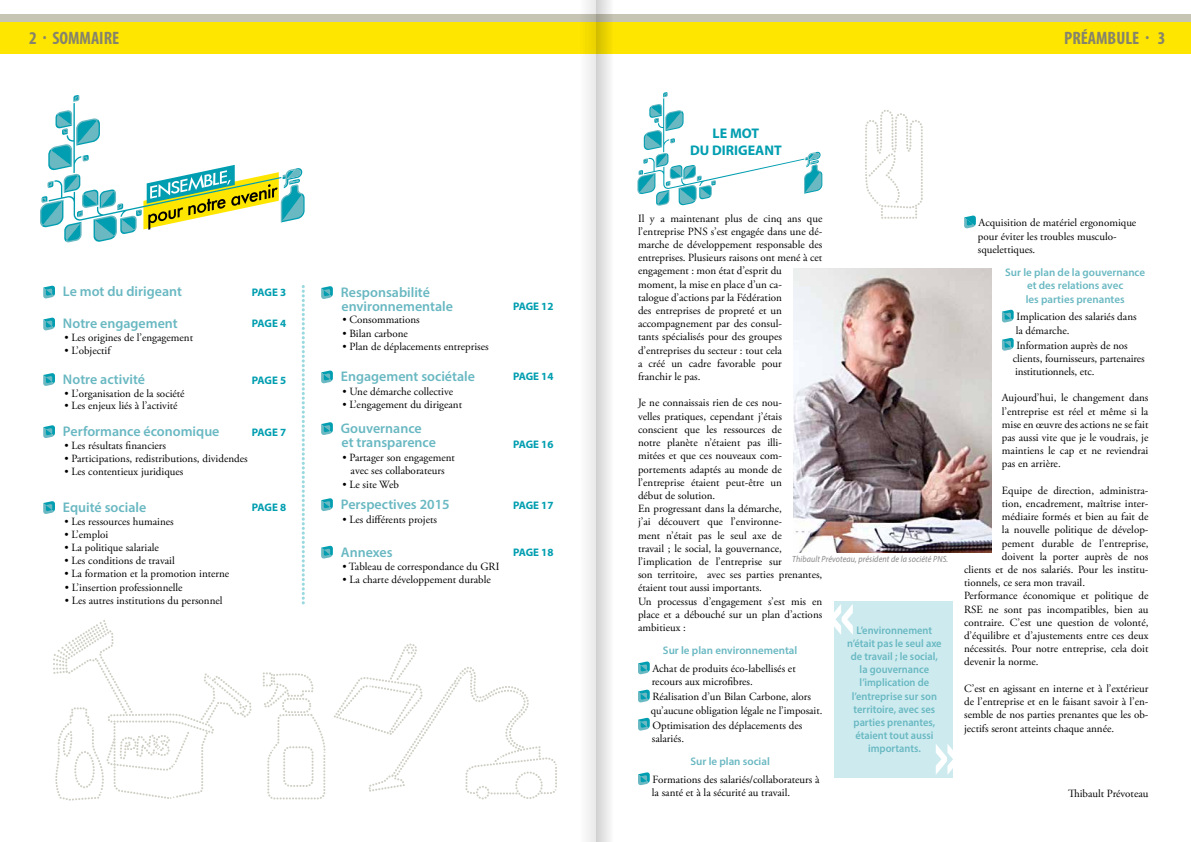
<style>
.page{position:relative;width:1191px;height:842px;background:#fff}
.page>*{position:absolute;margin:0;border:0;box-sizing:border-box;transform-origin:0 0}
.t1{font:700 condensed 18px "Myriad Pro";color:#86846b}
.t2{font:600 14px/14px "Myriad Pro";color:#69b8c2}
.t3{font:700 14px/16.8px "Myriad Pro";color:#009eb0;text-align:center}
.t4{font:11px/13.2px "Adobe Garamond Pro";color:#000}
.t5{font:600 11px/13.2px "Myriad Pro";color:#69b8c2;text-align:center;scale:.95 1}
.t6{font:600 11px/13.2px "Myriad Pro";color:#69b8c2;text-align:center}
.t7{font:700 11px "Myriad Pro";letter-spacing:-.025em;color:#009eb0}
.t8{font:italic 9px "Myriad Pro";letter-spacing:.01em;color:#878787;scale:.9 1}
</style>
<div class="page">
<svg style="left:865px;top:110px;width:57px;height:109px"></svg>
<svg style="left:53px;top:620px;width:198px;height:181px"></svg>
<svg style="left:263px;top:672px;width:62px;height:127px"></svg>
<svg style="left:334px;top:643px;width:223px;height:156px"></svg>
<div style="left:835px;top:601px;width:118px;height:177px;background:#cdebef"></div>
<svg style="left:834px;top:604px;width:19px;height:31px"></svg>
<svg style="left:936px;top:744px;width:17px;height:31px"></svg>
<svg style="left:637px;top:92px;width:185px;height:114px"></svg>
<div style="left:0;top:19px;width:1191px;height:34px;background:#ffe600"></div>
<div style="left:0;top:15px;width:1191px;height:7px;background:#c6c4b3"></div>
<svg style="left:40px;top:95px;width:264px;height:148px"></svg>
<svg style="left:638px;top:661px;width:12px;height:14px"></svg>
<svg style="left:638px;top:689px;width:12px;height:14px"></svg>
<svg style="left:638px;top:717px;width:12px;height:14px"></svg>
<svg style="left:638px;top:772px;width:12px;height:13px"></svg>
<svg style="left:964px;top:215px;width:12px;height:14px"></svg>
<svg style="left:1002px;top:309px;width:11px;height:14px"></svg>
<svg style="left:1002px;top:338px;width:11px;height:13px"></svg>
<img style="left:793px;top:268px;width:198px;height:285px">
<svg style="left:43px;top:285px;width:12px;height:14px"></svg>
<svg style="left:43px;top:317px;width:12px;height:14px"></svg>
<svg style="left:43px;top:373px;width:12px;height:13px"></svg>
<svg style="left:43px;top:425px;width:12px;height:13px"></svg>
<svg style="left:43px;top:501px;width:12px;height:13px"></svg>
<svg style="left:321px;top:370px;width:12px;height:14px"></svg>
<svg style="left:321px;top:498px;width:12px;height:13px"></svg>
<svg style="left:321px;top:545px;width:12px;height:14px"></svg>
<svg style="left:321px;top:422px;width:12px;height:13px"></svg>
<svg style="left:321px;top:286px;width:12px;height:13px"></svg>
<svg style="left:302px;top:285px;width:3px;height:319px"></svg>
<div style="left:579px;top:0;width:16px;height:842px;background:#f5f5f5"></div>
<svg style="left:596px;top:0;width:17px;height:842px"></svg>
<h1 class="t1" style="left:29px;top:27px;width:92px">2 . SOMMAIRE</h1>
<h1 class="t1" style="left:1064px;top:27px;width:103px">PRÉAMBULE . 3</h1>
<p class="t3" style="left:690px;top:124px;width:93px">LE MOT<br>DU DIRIGEANT</p>
<p class="t2" style="left:63px;top:284px;width:120px">Le mot du dirigeant</p>
<p class="t2" style="left:63px;top:316px;width:116px">Notre engagement</p>
<p class="t7" style="left:252px;top:285px;width:36px">PAGE 3</p>
<p class="t7" style="left:252px;top:317px;width:36px">PAGE 4</p>
<p class="t4" style="left:64px;top:331px;width:130px">• Les origines de l’engagement</p>
<p class="t4" style="left:64px;top:345px;width:48px">• L’objectif</p>
<p class="t4" style="left:64px;top:387px;width:122px">• L’organisation de la société</p>
<p class="t4" style="left:64px;top:399px;width:115px">• Les enjeux liés à l’activité</p>
<p class="t4" style="left:64px;top:439px;width:103px">• Les résultats financiers</p>
<p class="t4" style="left:64px;top:452px;width:185px">• Participations, redistributions, dividendes</p>
<p class="t4" style="left:64px;top:466px;width:120px">• Les contentieux juridiques</p>
<p class="t4" style="left:64px;top:515px;width:111px">• Les ressources humaines</p>
<p class="t4" style="left:64px;top:528px;width:45px">• L’emploi</p>
<p class="t4" style="left:64px;top:541px;width:96px">• La politique salariale</p>
<p class="t4" style="left:64px;top:554px;width:112px">• Les conditions de travail</p>
<p class="t4" style="left:64px;top:567px;width:166px">• La formation et la promotion interne</p>
<p class="t2" style="left:63px;top:372px;width:84px">Notre activité</p>
<p class="t7" style="left:252px;top:373px;width:36px">PAGE 5</p>
<p class="t2" style="left:63px;top:424px;width:158px">Performance économique</p>
<p class="t7" style="left:252px;top:425px;width:36px">PAGE 7</p>
<p class="t2" style="left:63px;top:500px;width:85px">Equité sociale</p>
<p class="t7" style="left:252px;top:500px;width:36px">PAGE 8</p>
<p class="t4" style="left:65px;top:581px;width:119px">• L’insertion professionnelle</p>
<p class="t4" style="left:65px;top:594px;width:159px">• Les autres institutions du personnel</p>
<p class="t2" style="left:341px;top:285px;width:114px">Responsabilité environnementale</p>
<p class="t4" style="left:342px;top:313px;width:79px">• Consommations</p>
<p class="t4" style="left:342px;top:327px;width:67px">• Bilan carbone</p>
<p class="t4" style="left:342px;top:340px;width:148px">• Plan de déplacements entreprises</p>
<p class="t2" style="left:341px;top:369px;width:136px">Engagement sociétale</p>
<p class="t4" style="left:342px;top:385px;width:112px">• Une démarche collective</p>
<p class="t4" style="left:342px;top:399px;width:121px">• L’engagement du dirigeant</p>
<p class="t2" style="left:341px;top:421px;width:97px">Gouvernance et transparence</p>
<p class="t4" style="left:342px;top:451px;width:114px;text-align:center">• Partager son engagement avec ses collaborateurs</p>
<p class="t4" style="left:342px;top:478px;width:58px">• Le site Web</p>
<p class="t2" style="left:341px;top:497px;width:110px">Perspectives 2015</p>
<p class="t2" style="left:341px;top:544px;width:53px">Annexes</p>
<p class="t4" style="left:342px;top:513px;width:96px">• Les différents projets</p>
<p class="t4" style="left:342px;top:560px;width:159px">• Tableau de correspondance du GRI</p>
<p class="t4" style="left:342px;top:574px;width:150px">• La charte développement durable</p>
<p class="t7" style="left:513px;top:299px;width:42px">PAGE 12</p>
<p class="t7" style="left:513px;top:369px;width:42px">PAGE 14</p>
<p class="t7" style="left:513px;top:437px;width:42px">PAGE 16</p>
<p class="t7" style="left:513px;top:498px;width:42px">PAGE 17</p>
<p class="t7" style="left:513px;top:545px;width:42px">PAGE 18</p>
<p class="t4" style="left:638px;top:212px;width:186px">Il y a maintenant plus de cinq ans que l’entreprise PNS s’est engagée dans une dé&shy;marche de développement responsable des entreprises. Plusieurs raisons ont mené à cet engagement : mon état d’esprit du moment, la mise en place d’un ca-<br>talogue d’actions par la Fédération<br>des entreprises de propreté et un accompagnement par des consul-<br>tants spécialisés pour des groupes d’entreprises du secteur : tout cela<br>a créé un cadre favorable pour<br>franchir le pas.</p>
<p class="t4" style="left:638px;top:397px;width:186px">Je ne connaissais rien de ces nou-<br>velles pratiques, cependant j’étais conscient que les ressources de<br>notre planète n’étaient pas illi-<br>mitées et que ces nouveaux com&shy;portements adaptés au monde de l’entreprise étaient peut-être un<br>début de solution.<br>En progressant dans la démarche,<br>j’ai découvert que l’environne-<br>ment n’était pas le seul axe de<br>travail ; le social, la gouvernance, l’implication de l’entreprise sur<br>son territoire, avec ses parties prenantes, étaient tout aussi importants.<br>Un processus d’engagement s’est mis en place et a débouché sur un plan d’actions ambitieux :</p>
<p class="t6" style="left:663px;top:644px;width:136px">Sur le plan environnemental</p>
<p class="t4" style="left:652px;top:663px;width:145px">Achat de produits éco-labellisés et recours aux microfibres.</p>
<p class="t4" style="left:651px;top:691px;width:173px">Réalisation d’un Bilan Carbone, alors qu’aucune obligation légale ne l’imposait.</p>
<p class="t4" style="left:652px;top:719px;width:152px">Optimisation des déplacements des salariés.</p>
<p class="t6" style="left:690px;top:755px;width:81px">Sur le plan social</p>
<p class="t4" style="left:652px;top:773px;width:169px">Formations des salariés/collaborateurs à la santé et à la sécurité au travail.</p>
<p class="t8" style="left:792px;top:553px;width:175px">Thibault Prévoteau, président de la société PNS.</p>
<p class="t5" style="left:847px;top:623px;width:101px">L’environnement n’était pas le seul axe de travail ; le social, la gouvernance l’implication de l’entreprise sur son territoire, avec ses parties prenantes, étaient tout aussi importants.</p>
<p class="t4" style="left:978px;top:217px;width:160px">Acquisition de matériel ergonomique pour éviter les troubles musculo&shy;squelettiques.</p>
<p class="t6" style="left:1005px;top:266px;width:141px">Sur le plan de la gouvernance et des relations avec<br>les parties prenantes</p>
<p class="t4" style="left:1015px;top:311px;width:122px">Implication des salariés dans la démarche.</p>
<p class="t4" style="left:1012px;top:339px;width:133px;text-indent:4px">Information auprès de nos clients, fournisseurs, partenaires institutionnels, etc.</p>
<p class="t4" style="left:1002px;top:392px;width:148px;text-align:justify">Aujourd’hui, le changement dans l’entreprise est réel et même si la mise en œuvre des actions ne se fait pas aussi vite que je le voudrais, je maintiens le cap et ne reviendrai pas en arrière.</p>
<p class="t4" style="left:1002px;top:484px;width:148px">Equipe de direction, administra-</p>
<p class="t4" style="left:1002px;top:497px;width:148px">tion, encadrement, maîtrise inter-</p>
<p class="t4" style="left:1002px;top:511px;width:148px">médiaire formés et bien au fait de</p>
<p class="t4" style="left:1002px;top:524px;width:148px">la nouvelle politique de dévelop-</p>
<p class="t4" style="left:1002px;top:537px;width:148px">pement durable de l’entreprise,</p>
<p class="t4" style="left:1002px;top:550px;width:148px">doivent la porter auprès de nos</p>
<p class="t4" style="left:964px;top:563px;width:186px">clients et de nos salariés. Pour les institu-</p>
<p class="t4" style="left:964px;top:577px;width:122px">tionnels, ce sera mon travail.</p>
<p class="t4" style="left:964px;top:590px;width:186px">Performance économique et politique de</p>
<p class="t4" style="left:964px;top:603px;width:186px">RSE ne sont pas incompatibles, bien au</p>
<p class="t4" style="left:964px;top:616px;width:186px">contraire. C’est une question de volonté,</p>
<p class="t4" style="left:964px;top:629px;width:186px">d’équilibre et d’ajustements entre ces deux</p>
<p class="t4" style="left:964px;top:643px;width:186px">nécessités. Pour notre entreprise, cela doit</p>
<p class="t4" style="left:964px;top:656px;width:76px">devenir la norme.</p>
<p class="t4" style="left:964px;top:682px;width:186px;text-align:justify">C’est en agissant en interne et à l’extérieur de l’entreprise et en le faisant savoir à l’en&shy;semble de nos parties prenantes que les ob&shy;jectifs seront atteints chaque année.</p>
<p class="t4" style="left:1068px;top:787px;width:82px">Thibault Prévoteau</p>
</div>
